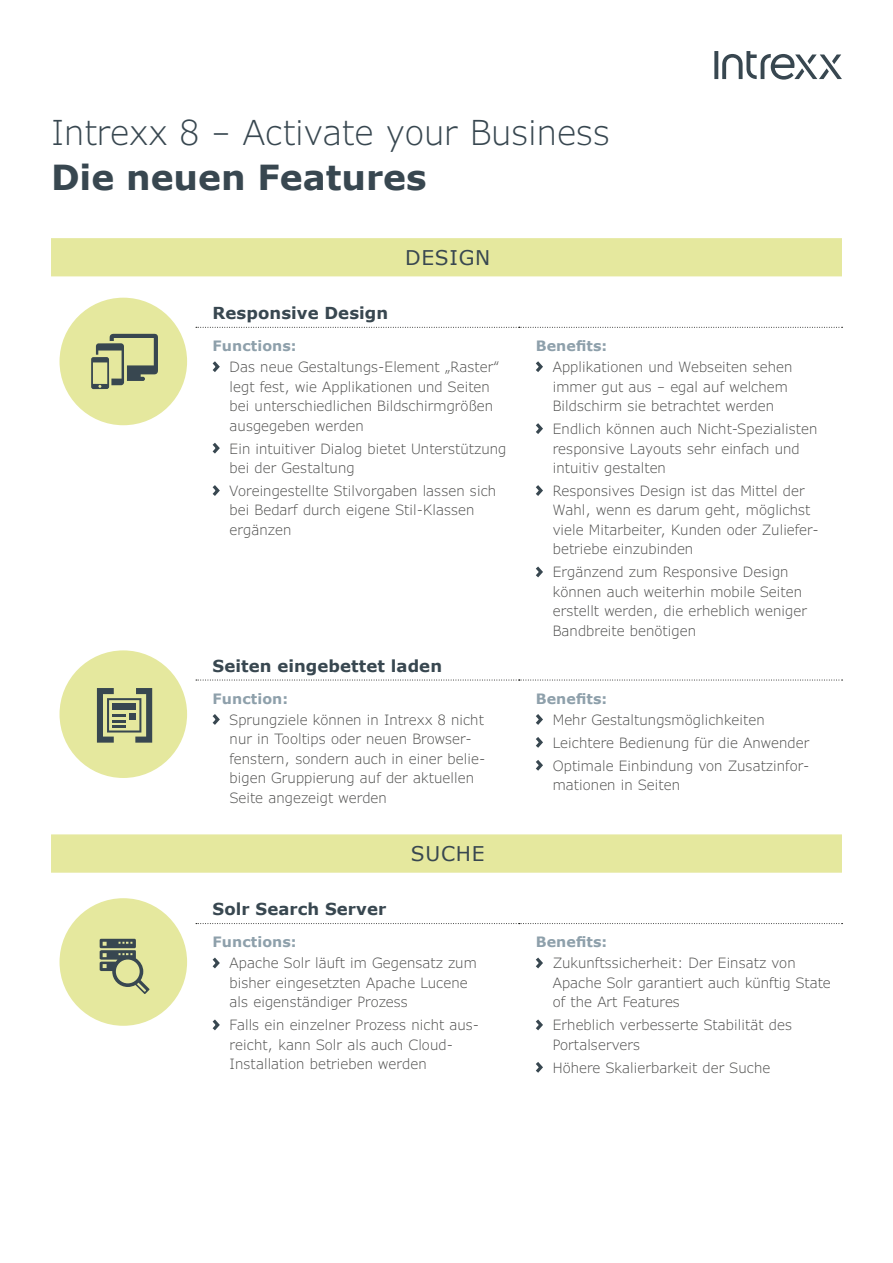
<style>
.page{position:relative;width:893px;height:1263px;background:#fff}
.page>*{position:absolute;margin:0;border:0;box-sizing:border-box;transform-origin:0 0}
.t1{font:300 34.5px "Verdana Pro";color:#384750}
.t2{font:700 34.5px "Verdana";color:#384750}
.t3{font:20.25px "Verdana";letter-spacing:.035em;color:#384750}
.t4{font:700 16.5px "Verdana";letter-spacing:.005em;color:#384750}
.t5{font:300 14.25px/19.5px "Verdana Pro";letter-spacing:.005em;color:#4b4b4a}
.t6{font:700 14.25px "Verdana";letter-spacing:.005em;color:#8ea0ab}
</style>
<div class="page">
<svg style="left:714px;top:51px;width:128px;height:29px"></svg>
<svg style="left:51px;top:238px;width:791px;height:635px"></svg>
<svg style="left:196px;top:327px;width:647px;height:1px"></svg>
<svg style="left:196px;top:680px;width:647px;height:1px"></svg>
<svg style="left:196px;top:923px;width:647px;height:1px"></svg>
<div style="left:60px;top:298px;width:127px;height:127px;background:#e5e89e;border-radius:50%"></div>
<svg style="left:209px;top:358px;width:13px;height:18px"></svg>
<svg style="left:209px;top:439px;width:13px;height:18px"></svg>
<svg style="left:209px;top:482px;width:13px;height:17px"></svg>
<svg style="left:532px;top:358px;width:13px;height:18px"></svg>
<svg style="left:532px;top:420px;width:13px;height:17px"></svg>
<svg style="left:532px;top:482px;width:13px;height:17px"></svg>
<svg style="left:532px;top:563px;width:13px;height:18px"></svg>
<div style="left:60px;top:650px;width:127px;height:128px;background:#e5e89e;border-radius:50%"></div>
<svg style="left:209px;top:711px;width:13px;height:17px"></svg>
<svg style="left:532px;top:711px;width:13px;height:63px"></svg>
<div style="left:60px;top:898px;width:127px;height:128px;background:#e5e89e;border-radius:50%"></div>
<svg style="left:212px;top:957px;width:8px;height:12px"></svg>
<svg style="left:212px;top:1019px;width:8px;height:12px"></svg>
<svg style="left:536px;top:957px;width:7px;height:12px"></svg>
<svg style="left:536px;top:1019px;width:7px;height:12px"></svg>
<svg style="left:536px;top:1062px;width:7px;height:11px"></svg>
<svg style="left:100px;top:939px;width:50px;height:55px"></svg>
<svg style="left:91px;top:334px;width:67px;height:55px"></svg>
<svg style="left:97px;top:688px;width:55px;height:55px"></svg>
<h1 class="t1" style="left:51px;top:111px;width:561px">Intrexx 8 – Activate your Business</h1>
<h1 class="t2" style="left:51px;top:155px;width:377px">Die neuen Features</h1>
<h2 class="t3" style="left:405px;top:245px;width:87px">DESIGN</h2>
<p class="t4" style="left:213px;top:302px;width:177px">Responsive Design</p>
<p class="t6" style="left:213px;top:336px;width:86px">Functions:</p>
<p class="t5" style="left:230px;top:357px;width:271px">Das neue Gestaltungs-Element „Raster“ legt fest, wie Applikationen und Seiten bei unterschiedlichen Bildschirmgrößen ausgegeben werden</p>
<p class="t5" style="left:230px;top:439px;width:278px">Ein intuitiver Dialog bietet Unterstützung bei der Gestaltung</p>
<p class="t5" style="left:230px;top:481px;width:268px">Voreingestellte Stilvorgaben lassen sich bei Bedarf durch eigene Stil-Klassen ergänzen</p>
<p class="t4" style="left:213px;top:655px;width:231px">Seiten eingebettet laden</p>
<p class="t6" style="left:213px;top:689px;width:77px">Function:</p>
<p class="t5" style="left:230px;top:710px;width:257px">Sprungziele können in Intrexx 8 nicht nur in Tooltips oder neuen Browser&shy;fenstern, sondern auch in einer belie&shy;bigen Gruppierung auf der aktuellen Seite angezeigt werden</p>
<h2 class="t3" style="left:411px;top:841px;width:75px">SUCHE</h2>
<p class="t4" style="left:213px;top:898px;width:175px">Solr Search Server</p>
<p class="t6" style="left:213px;top:933px;width:86px">Functions:</p>
<p class="t5" style="left:230px;top:954px;width:249px">Apache Solr läuft im Gegensatz zum bisher eingesetzten Apache Lucene als eigenständiger Prozess</p>
<p class="t5" style="left:230px;top:1015px;width:251px">Falls ein einzelner Prozess nicht aus&shy;reicht, kann Solr als auch Cloud-<br>Installation betrieben werden</p>
<p class="t6" style="left:536px;top:336px;width:73px">Benefits:</p>
<p class="t5" style="left:553px;top:357px;width:241px">Applikationen und Webseiten sehen immer gut aus – egal auf welchem<br>Bildschirm sie betrachtet werden</p>
<p class="t5" style="left:553px;top:419px;width:266px">Endlich können auch Nicht-Spezialisten responsive Layouts sehr einfach und intuitiv gestalten</p>
<p class="t5" style="left:553px;top:481px;width:268px">Responsives Design ist das Mittel der Wahl, wenn es darum geht, möglichst viele Mitarbeiter, Kunden oder Zuliefer&shy;betriebe einzubinden</p>
<p class="t5" style="left:553px;top:563px;width:256px">Ergänzend zum Responsive Design können auch weiterhin mobile Seiten erstellt werden, die erheblich weniger Bandbreite benötigen</p>
<p class="t6" style="left:536px;top:689px;width:73px">Benefits:</p>
<p class="t5" style="left:553px;top:708px;width:258px;line-height:23px">Mehr Gestaltungsmöglichkeiten<br>Leichtere Bedienung für die Anwender<br>Optimale Einbindung von Zusatzinfor-</p>
<p class="t5" style="left:553px;top:775px;width:129px">mationen in Seiten</p>
<p class="t6" style="left:536px;top:933px;width:73px">Benefits:</p>
<p class="t5" style="left:553px;top:954px;width:280px">Zukunftssicherheit: Der Einsatz von<br>Apache Solr garantiert auch künftig State of the Art Features</p>
<p class="t5" style="left:553px;top:1015px;width:241px">Erheblich verbesserte Stabilität des<br>Portalservers</p>
<p class="t5" style="left:553px;top:1058px;width:219px">Höhere Skalierbarkeit der Suche</p>
</div>
